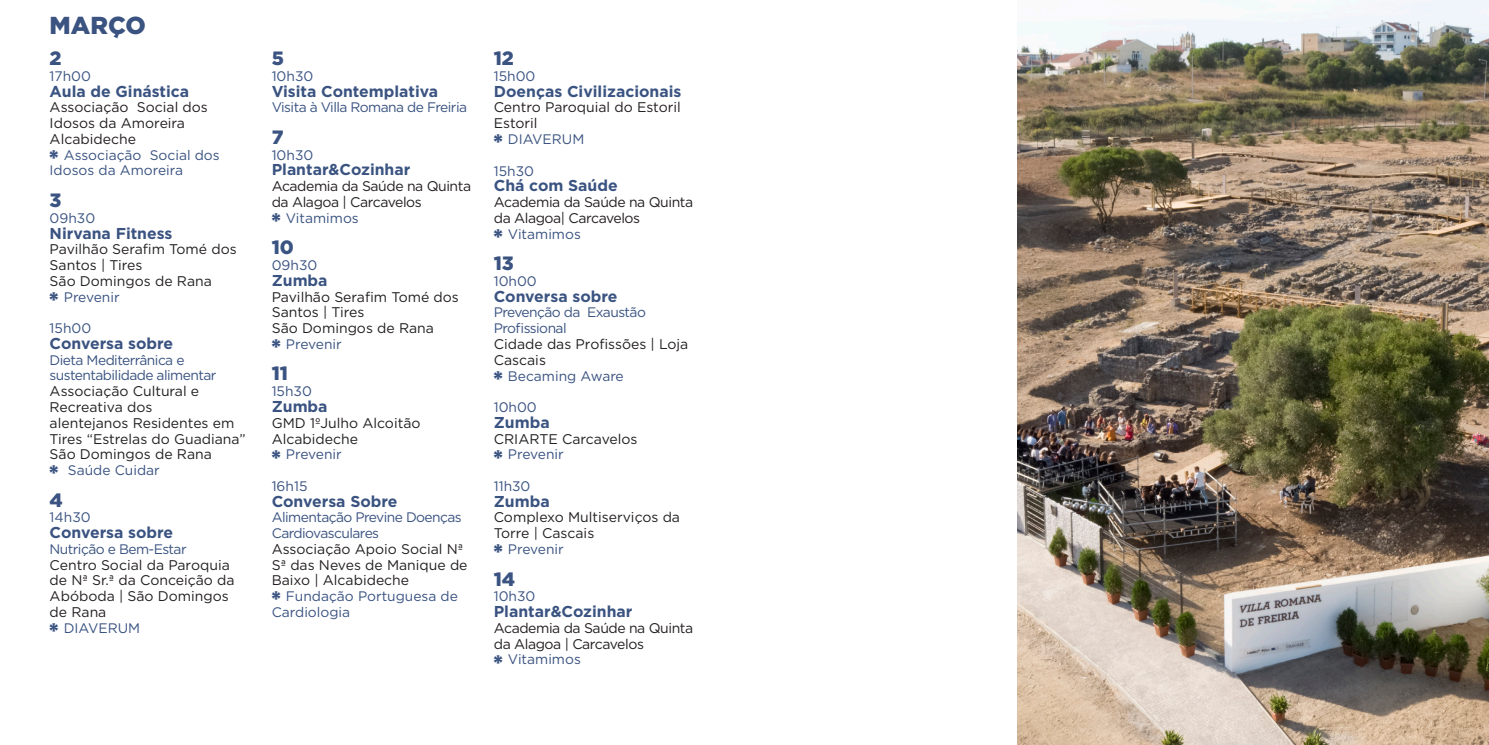
<style>
.page{position:relative;width:1489px;height:745px;background:#fff}
.page>*{position:absolute;margin:0;border:0;box-sizing:border-box;transform-origin:0 0}
.t1{font:900 24.5px "Gotham";color:#3a5381}
.t2{font:900 19.25px "Gotham";color:#3a5381}
.t3{font:700 15.75px "Gotham";color:#3a5381}
.t4{font:14px/15.8px "Gotham";color:#231f20}
.t5{font:14px/15.8px "Gotham";letter-spacing:-.03em;color:#231f20}
.t6{font:13.83px/15.8px "Gotham";color:#3a5381}
.t7{font:13.83px/15.8px "Gotham";letter-spacing:-.04em;color:#3a5381}
.s1{font-weight:900;font-size:21px}
</style>
<div class="page">
<img style="left:1017px;top:0;width:471px;height:744px">
<p class="t1" style="left:50px;top:8px;width:98px">MARÇO</p>
<p class="t2" style="left:50px;top:45px;width:14px">2</p>
<p class="t6" style="left:50px;top:68px;width:43px">17h00</p>
<p class="t3" style="left:50px;top:80px;width:141px">Aula de Ginástica</p>
<p class="t4" style="left:50px;top:99px;width:160px">Associação Social dos<br>Idosos da Amoreira<br>Alcabideche</p>
<p class="t6" style="left:50px;top:146px;width:172px"><span class="s1">*</span> Associação Social dos<br>Idosos da Amoreira</p>
<p class="t2" style="left:50px;top:187px;width:13px">3</p>
<p class="t6" style="left:50px;top:209px;width:47px">09h30</p>
<p class="t3" style="left:50px;top:222px;width:124px">Nirvana Fitness</p>
<p class="t4" style="left:50px;top:241px;width:189px">Pavilhão Serafim Tomé dos<br>Santos | Tires</p>
<p class="t4" style="left:50px;top:272px;width:164px">São Domingos de Rana</p>
<p class="t6" style="left:50px;top:288px;width:72px"><span class="s1">*</span> Prevenir</p>
<p class="t6" style="left:50px;top:320px;width:43px">15h00</p>
<p class="t3" style="left:50px;top:332px;width:125px">Conversa sobre</p>
<p class="t7" style="left:50px;top:351px;width:136px">Dieta Mediterrânica e</p>
<p class="t7" style="left:50px;top:367px;width:168px">sustentabilidade alimentar</p>
<p class="t4" style="left:50px;top:383px;width:151px">Associação Cultural e</p>
<p class="t4" style="left:50px;top:398px;width:104px">Recreativa dos</p>
<p class="t4" style="left:50px;top:414px;width:198px">alentejanos Residentes em<br>Tires “Estrelas do Guadiana”</p>
<p class="t4" style="left:50px;top:446px;width:164px">São Domingos de Rana</p>
<p class="t6" style="left:50px;top:461px;width:112px"><span class="s1">*</span> Saúde Cuidar</p>
<p class="t2" style="left:50px;top:486px;width:15px">4</p>
<p class="t6" style="left:50px;top:509px;width:43px">14h30</p>
<p class="t3" style="left:50px;top:521px;width:125px">Conversa sobre</p>
<p class="t7" style="left:50px;top:540px;width:138px">Nutrição e Bem-Estar</p>
<p class="t4" style="left:50px;top:556px;width:186px">Centro Social da Paroquia de Nª Sr.ª da Conceição da<br>Abóboda | São Domingos de Rana</p>
<p class="t6" style="left:50px;top:619px;width:92px"><span class="s1">*</span> DIAVERUM</p>
<p class="t2" style="left:272px;top:45px;width:14px">5</p>
<p class="t6" style="left:272px;top:68px;width:43px">10h30</p>
<p class="t3" style="left:272px;top:80px;width:168px">Visita Contemplativa</p>
<p class="t7" style="left:272px;top:99px;width:197px">Visita à Villa Romana de Freiria</p>
<p class="t2" style="left:272px;top:124px;width:13px">7</p>
<p class="t6" style="left:272px;top:146px;width:43px">10h30</p>
<p class="t3" style="left:272px;top:159px;width:140px">Plantar&amp;Cozinhar</p>
<p class="t5" style="left:272px;top:178px;width:201px">Academia da Saúde na Quinta da Alagoa | Carcavelos</p>
<p class="t6" style="left:272px;top:209px;width:89px"><span class="s1">*</span> Vitamimos</p>
<p class="t2" style="left:272px;top:234px;width:24px">10</p>
<p class="t6" style="left:272px;top:257px;width:47px">09h30</p>
<p class="t3" style="left:272px;top:269px;width:57px">Zumba</p>
<p class="t4" style="left:272px;top:288px;width:189px">Pavilhão Serafim Tomé dos<br>Santos | Tires</p>
<p class="t4" style="left:272px;top:320px;width:164px">São Domingos de Rana</p>
<p class="t6" style="left:272px;top:335px;width:72px"><span class="s1">*</span> Prevenir</p>
<p class="t2" style="left:272px;top:360px;width:18px">11</p>
<p class="t6" style="left:272px;top:383px;width:42px">15h30</p>
<p class="t3" style="left:272px;top:395px;width:57px">Zumba</p>
<p class="t4" style="left:272px;top:414px;width:150px">GMD 1ºJulho Alcoitão</p>
<p class="t4" style="left:272px;top:430px;width:88px">Alcabideche</p>
<p class="t6" style="left:272px;top:446px;width:72px"><span class="s1">*</span> Prevenir</p>
<p class="t6" style="left:272px;top:477px;width:37px">16h15</p>
<p class="t3" style="left:272px;top:490px;width:127px">Conversa Sobre</p>
<p class="t7" style="left:272px;top:509px;width:192px">Alimentação Previne Doenças<br>Cardiovasculares</p>
<p class="t4" style="left:272px;top:540px;width:197px">Associação Apoio Social Nª<br>Sª das Neves de Manique de<br>Baixo | Alcabideche</p>
<p class="t6" style="left:272px;top:587px;width:188px"><span class="s1">*</span> Fundação Portuguesa de<br>Cardiologia</p>
<p class="t2" style="left:494px;top:45px;width:22px">12</p>
<p class="t6" style="left:494px;top:68px;width:43px">15h00</p>
<p class="t3" style="left:494px;top:81px;width:189px">Doenças Civilizacionais</p>
<p class="t4" style="left:494px;top:99px;width:188px">Centro Paroquial do Estoril<br>Estoril</p>
<p class="t6" style="left:494px;top:131px;width:92px"><span class="s1">*</span> DIAVERUM</p>
<p class="t6" style="left:494px;top:162px;width:42px">15h30</p>
<p class="t3" style="left:494px;top:175px;width:125px">Chá com Saúde</p>
<p class="t5" style="left:494px;top:194px;width:201px">Academia da Saúde na Quinta da Alagoa| Carcavelos</p>
<p class="t6" style="left:494px;top:225px;width:89px"><span class="s1">*</span> Vitamimos</p>
<p class="t2" style="left:494px;top:250px;width:22px">13</p>
<p class="t6" style="left:494px;top:272px;width:45px">10h00</p>
<p class="t3" style="left:494px;top:285px;width:125px">Conversa sobre</p>
<p class="t7" style="left:494px;top:304px;width:154px">Prevenção da Exaustão</p>
<p class="t7" style="left:494px;top:320px;width:74px">Profissional</p>
<p class="t4" style="left:494px;top:335px;width:196px">Cidade das Profissões | Loja<br>Cascais</p>
<p class="t6" style="left:494px;top:367px;width:131px"><span class="s1">*</span> Becaming Aware</p>
<p class="t6" style="left:494px;top:398px;width:45px">10h00</p>
<p class="t3" style="left:494px;top:411px;width:57px">Zumba</p>
<p class="t4" style="left:494px;top:430px;width:145px">CRIARTE Carcavelos</p>
<p class="t6" style="left:494px;top:446px;width:72px"><span class="s1">*</span> Prevenir</p>
<p class="t6" style="left:494px;top:477px;width:38px">11h30</p>
<p class="t3" style="left:494px;top:490px;width:57px">Zumba</p>
<p class="t4" style="left:494px;top:509px;width:188px">Complexo Multiserviços da<br>Torre | Cascais</p>
<p class="t6" style="left:494px;top:540px;width:72px"><span class="s1">*</span> Prevenir</p>
<p class="t2" style="left:494px;top:565px;width:23px">14</p>
<p class="t6" style="left:494px;top:587px;width:43px">10h30</p>
<p class="t3" style="left:494px;top:600px;width:140px">Plantar&amp;Cozinhar</p>
<p class="t5" style="left:494px;top:619px;width:201px">Academia da Saúde na Quinta da Alagoa | Carcavelos</p>
<p class="t6" style="left:494px;top:650px;width:89px"><span class="s1">*</span> Vitamimos</p>
</div>
